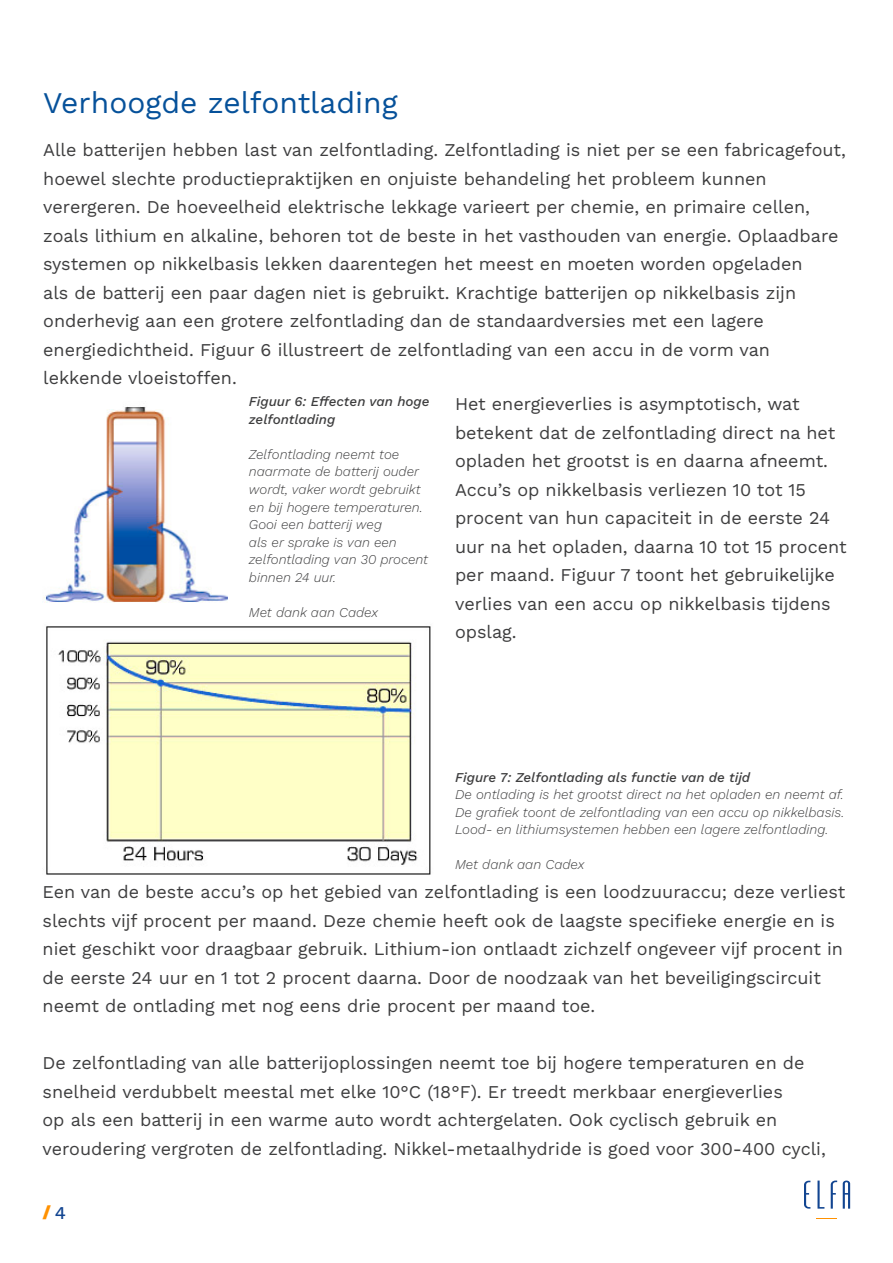
<style>
.page{position:relative;width:893px;height:1263px;background:#fff}
.page>*{position:absolute;margin:0;border:0;box-sizing:border-box;transform-origin:0 0}
.t1{font:30px "Work Sans";color:#06519a}
.Lopende_tekst_zwart{font:18px/28.5px "Work Sans";color:#3e3e3f}
.t2{font:800 18px "Work Sans";color:#ff9100}
.Lopende_tekst_zwart-2{font:italic 300 13.5px/17.5px "Work Sans";color:#3e3e3f}
.Lopende_tekst_zwart-3{font:italic 500 13.5px/17.5px "Work Sans";color:#3e3e3f}
.s1{font-weight:500;color:#124591}
</style>
<div class="page">
<svg style="left:804px;top:1181px;width:6px;height:27px"></svg>
<svg style="left:831px;top:1180px;width:6px;height:28px"></svg>
<svg style="left:843px;top:1180px;width:7px;height:28px"></svg>
<svg style="left:817px;top:1180px;width:7px;height:28px"></svg>
<svg style="left:817px;top:1218px;width:20px;height:1px"></svg>
<img style="left:43px;top:407px;width:185px;height:196px">
<img style="left:46px;top:626px;width:385px;height:249px">
<p class="t1" style="left:43px;top:80px;width:356px">Verhoogde zelfontlading</p>
<p class="Lopende_tekst_zwart" style="left:43px;top:135px;width:804px">Alle batterijen hebben last van zelfontlading. Zelfontlading is niet per se een fabricagefout, hoewel slechte productiepraktijken en onjuiste behandeling het probleem kunnen verergeren. De hoeveelheid elektrische lekkage varieert per chemie, en primaire cellen, zoals lithium en alkaline, behoren tot de beste in het vasthouden van energie. Oplaadbare systemen op nikkelbasis lekken daarentegen het meest en moeten worden opgeladen<br>als de batterij een paar dagen niet is gebruikt. Krachtige batterijen op nikkelbasis zijn onderhevig aan een grotere zelfontlading dan de standaardversies met een lagere energiedichtheid. Figuur 6 illustreert de zelfontlading van een accu in de vorm van lekkende vloeistoffen.</p>
<p class="Lopende_tekst_zwart" style="left:455px;top:389px;width:393px">Het energieverlies is asymptotisch, wat betekent dat de zelfontlading direct na het opladen het grootst is en daarna afneemt.<br>Accu’s op nikkelbasis verliezen 10 tot 15 procent van hun capaciteit in de eerste 24 uur na het opladen, daarna 10 tot 15 procent per maand. Figuur 7 toont het gebruikelijke verlies van een accu op nikkelbasis tijdens opslag.</p>
<p class="Lopende_tekst_zwart-3" style="left:249px;top:392px;width:182px">Figuur 6: Effecten van hoge zelfontlading</p>
<p class="Lopende_tekst_zwart-2" style="left:249px;top:445px;width:181px">Zelfontlading neemt toe naarmate de batterij ouder wordt, vaker wordt gebruikt en bij hogere temperaturen.<br>Gooi een batterij weg<br>als er sprake is van een zelfontlading van 30 procent binnen 24 uur.</p>
<p class="Lopende_tekst_zwart-2" style="left:249px;top:603px;width:131px">Met dank aan Cadex</p>
<p class="Lopende_tekst_zwart-3" style="left:455px;top:767px;width:297px">Figure 7: Zelfontlading als functie van de tijd</p>
<p class="Lopende_tekst_zwart-2" style="left:455px;top:785px;width:391px;text-align:justify">De ontlading is het grootst direct na het opladen en neemt af.<br>De grafiek toont de zelfontlading van een accu op nikkelbasis.<br>Lood- en lithiumsystemen hebben een lagere zelfontlading.</p>
<p class="Lopende_tekst_zwart-2" style="left:455px;top:855px;width:131px">Met dank aan Cadex</p>
<p class="Lopende_tekst_zwart" style="left:43px;top:877px;width:804px">Een van de beste accu’s op het gebied van zelfontlading is een loodzuuraccu; deze verliest slechts vijf procent per maand. Deze chemie heeft ook de laagste specifieke energie en is niet geschikt voor draagbaar gebruik. Lithium-ion ontlaadt zichzelf ongeveer vijf procent in de eerste 24 uur en 1 tot 2 procent daarna. Door de noodzaak van het beveiligingscircuit neemt de ontlading met nog eens drie procent per maand toe.</p>
<p class="Lopende_tekst_zwart" style="left:43px;top:1048px;width:785px">De zelfontlading van alle batterijoplossingen neemt toe bij hogere temperaturen en de snelheid verdubbelt meestal met elke 10°C (18°F). Er treedt merkbaar energieverlies<br>op als een batterij in een warme auto wordt achtergelaten. Ook cyclisch gebruik en veroudering vergroten de zelfontlading. Nikkel-metaalhydride is goed voor 300-400 cycli,</p>
<p class="t2" style="left:43px;top:1198px;width:25px">/<span class="s1">4</span></p>
</div>
